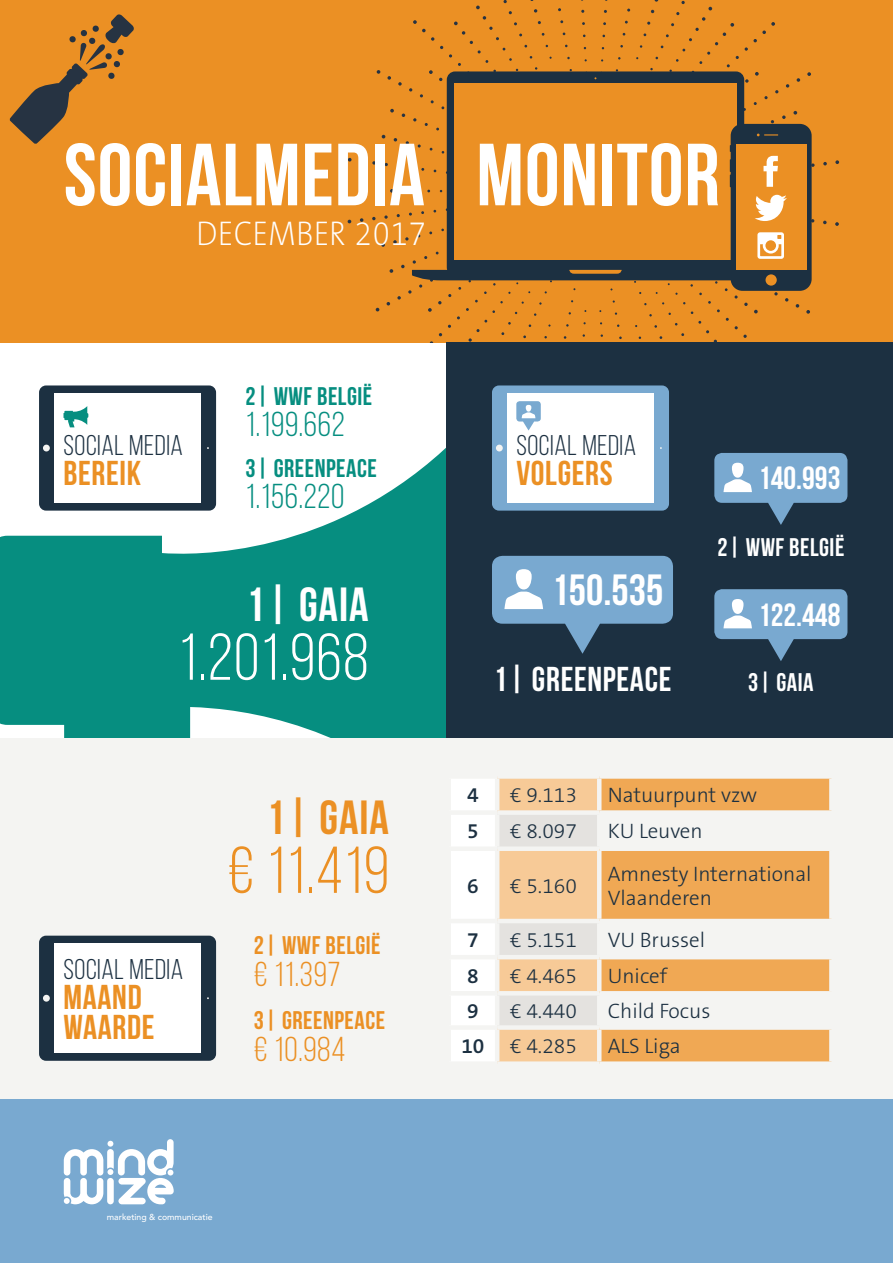
<style>
.page{position:relative;width:893px;height:1263px;background:#fff}
.page>*{position:absolute;margin:0;border:0;box-sizing:border-box;transform-origin:0 0}
.t1{font:700 87.9px "Bebas Neue";letter-spacing:.01em;color:#fff}
.t2{font:66px "Bebas Neue";letter-spacing:.02em;color:#fff}
.t3{font:66px "Bebas Neue";color:#eb9024}
.t4{font:700 47.85px "Bebas Neue";color:#eb9024}
.t5{font:700 47.85px "Bebas Neue";color:#fff}
.t6{font:700 43.65px "Bebas Neue";color:#fff}
.t7{font:700 34.5px/30px "Bebas Neue";letter-spacing:.02em;color:#eb9024}
.t8{font:34.5px "Bebas Neue";letter-spacing:.02em;color:#068e80}
.t9{font:34.5px "Bebas Neue";letter-spacing:.02em;color:#eb9024}
.t10{font:200 34.5px "The Sans B2";letter-spacing:.01em;color:#fff;scale:.9 1}
.t11{font:700 34.5px "Bebas Neue";letter-spacing:.02em;color:#fff}
.t12{font:700 32.1px "Bebas Neue";color:#fff}
.t13{font:28.5px "Bebas Neue";letter-spacing:.02em;color:#1c3041}
.t14{font:700 25.5px "Bebas Neue";letter-spacing:.02em;color:#068e80}
.t15{font:700 25.5px "Bebas Neue";letter-spacing:.02em;color:#eb9024}
.t16{font:700 25.5px "Bebas Neue";letter-spacing:.02em;color:#fff}
.t17{font:300 21px/24px "The Sans B3";color:#1c3041}
.t18{font:600 21px "The Sans B6";color:#1c3041}
.t19{font:500 8.7px "Avenir LT Std";color:#fff}
.s1{font-family:"The Sans B6";font-weight:600}
</style>
<div class="page">
<svg style="left:0;top:438px;width:446px;height:300px;fill:#068e80"></svg>
<div style="left:0;top:0;width:893px;height:342px;background:#eb9024"></div>
<svg style="left:348px;top:158px;width:4px;height:4px"></svg>
<svg style="left:360px;top:160px;width:4px;height:3px"></svg>
<svg style="left:835px;top:160px;width:4px;height:4px"></svg>
<svg style="left:823px;top:162px;width:4px;height:3px"></svg>
<svg style="left:835px;top:222px;width:4px;height:4px"></svg>
<svg style="left:823px;top:221px;width:4px;height:3px"></svg>
<svg style="left:360px;top:218px;width:3px;height:4px"></svg>
<svg style="left:372px;top:0;width:443px;height:342px"></svg>
<div style="left:0;top:1098px;width:893px;height:165px;background:#79a9d0"></div>
<div style="left:446px;top:342px;width:447px;height:406px;background:#1c3041"></div>
<div style="left:0;top:738px;width:893px;height:360px;background:#f4f4f2"></div>
<svg style="left:64px;top:1139px;width:110px;height:65px"></svg>
<svg style="left:492px;top:556px;width:181px;height:98px"></svg>
<div style="left:516px;top:569px;width:16px;height:20px;background:#fff;border-radius:8px"></div>
<svg style="left:714px;top:453px;width:133px;height:72px"></svg>
<div style="left:732px;top:463px;width:11px;height:15px;background:#fff;border-radius:6px"></div>
<svg style="left:714px;top:589px;width:133px;height:72px"></svg>
<div style="left:732px;top:599px;width:11px;height:15px;background:#fff;border-radius:6px"></div>
<div style="left:601px;top:779px;width:228px;height:282px;background:#f0a854"></div>
<svg style="left:451px;top:779px;width:146px;height:282px"></svg>
<svg style="left:601px;top:815px;width:228px;height:210px;fill:#f0a854"></svg>
<hr style="left:495px;top:779px;width:4px;height:31px;background:#f4f4f2">
<div style="left:446px;top:810px;width:51px;height:5px;background:#f4f4f2"></div>
<div style="left:497px;top:810px;width:102px;height:5px;background:#f4f4f2"></div>
<hr style="left:495px;top:815px;width:4px;height:31px;background:#f4f4f2">
<div style="left:599px;top:810px;width:235px;height:5px;background:#f4f4f2"></div>
<div style="left:446px;top:846px;width:51px;height:5px;background:#f4f4f2"></div>
<div style="left:497px;top:846px;width:102px;height:5px;background:#f4f4f2"></div>
<hr style="left:495px;top:851px;width:4px;height:68px;background:#f4f4f2">
<div style="left:599px;top:846px;width:235px;height:5px;background:#f4f4f2"></div>
<hr style="left:446px;top:919px;width:51px;height:4px;background:#f4f4f2">
<hr style="left:497px;top:919px;width:102px;height:4px;background:#f4f4f2">
<hr style="left:495px;top:923px;width:4px;height:32px;background:#f4f4f2">
<hr style="left:599px;top:919px;width:235px;height:4px;background:#f4f4f2">
<hr style="left:446px;top:955px;width:51px;height:4px;background:#f4f4f2">
<hr style="left:497px;top:955px;width:102px;height:4px;background:#f4f4f2">
<hr style="left:495px;top:959px;width:4px;height:32px;background:#f4f4f2">
<hr style="left:599px;top:955px;width:235px;height:4px;background:#f4f4f2">
<hr style="left:446px;top:991px;width:51px;height:4px;background:#f4f4f2">
<hr style="left:497px;top:991px;width:102px;height:4px;background:#f4f4f2">
<hr style="left:495px;top:995px;width:4px;height:30px;background:#f4f4f2">
<hr style="left:599px;top:991px;width:235px;height:4px;background:#f4f4f2">
<div style="left:446px;top:1025px;width:51px;height:5px;background:#f4f4f2"></div>
<div style="left:497px;top:1025px;width:102px;height:5px;background:#f4f4f2"></div>
<hr style="left:495px;top:1030px;width:4px;height:31px;background:#f4f4f2">
<div style="left:599px;top:1025px;width:235px;height:5px;background:#f4f4f2"></div>
<div style="left:39px;top:385px;width:177px;height:126px;background:#1c3041;border-radius:7px"></div>
<div style="left:55px;top:393px;width:146px;height:110px;background:#fff"></div>
<div style="left:43px;top:445px;width:7px;height:6px;background:#f4f4f2;border-radius:50%"></div>
<svg style="left:63px;top:406px;width:26px;height:21px"></svg>
<div style="left:492px;top:385px;width:177px;height:126px;background:#79a9d0;border-radius:7px"></div>
<div style="left:508px;top:393px;width:146px;height:110px;background:#fff"></div>
<div style="left:496px;top:445px;width:7px;height:6px;background:#f4f4f2;border-radius:50%"></div>
<svg style="left:516px;top:401px;width:25px;height:29px"></svg>
<div style="left:39px;top:936px;width:177px;height:125px;background:#1c3041;border-radius:7px"></div>
<div style="left:55px;top:943px;width:146px;height:110px;background:#fff"></div>
<div style="left:43px;top:995px;width:7px;height:7px;background:#f4f4f2;border-radius:50%"></div>
<svg style="left:10px;top:14px;width:124px;height:130px"></svg>
<h1 class="t1" style="left:64px;top:127px;width:657px">SOCIALMEDIA MONITOR</h1>
<h3 class="t10" style="left:196px;top:215px;width:257px">DECEMBER 2017</h3>
<h3 class="t13" style="left:63px;top:430px;width:121px">SOCIAL MEDIA</h3>
<h3 class="t7" style="left:63px;top:458px;width:79px">BEREIK</h3>
<p class="t14" style="left:245px;top:382px;width:128px">2| WWF BELGIË</p>
<h3 class="t8" style="left:245px;top:406px;width:101px">1.199.662</h3>
<p class="t14" style="left:245px;top:454px;width:133px">3| GREENPEACE</p>
<h3 class="t8" style="left:245px;top:478px;width:100px">1.156.220</h3>
<h3 class="t13" style="left:516px;top:430px;width:121px">SOCIAL MEDIA</h3>
<h3 class="t7" style="left:516px;top:458px;width:98px">VOLGERS</h3>
<h3 class="t12" style="left:758px;top:461px;width:84px">140.993</h3>
<h3 class="t5" style="left:246px;top:578px;width:124px">1| GAIA</h3>
<h2 class="t2" style="left:178px;top:622px;width:192px">1.201.968</h2>
<h3 class="t13" style="left:63px;top:954px;width:121px">SOCIAL MEDIA</h3>
<h3 class="t7" style="left:63px;top:981px;width:93px">MAAND<br>WAARDE</h3>
<h3 class="t4" style="left:266px;top:791px;width:124px">1| GAIA</h3>
<h2 class="t3" style="left:228px;top:835px;width:163px">€ 11.419</h2>
<p class="t15" style="left:254px;top:932px;width:128px">2| WWF BELGIË</p>
<h3 class="t9" style="left:254px;top:956px;width:88px">€ 11.397</h3>
<p class="t15" style="left:254px;top:1006px;width:133px">3| GREENPEACE</p>
<h3 class="t9" style="left:254px;top:1030px;width:93px">€ 10.984</h3>
<p class="t19" style="left:107px;top:1211px;width:107px">marketing &amp; communicatie</p>
<h3 class="t6" style="left:552px;top:566px;width:113px">150.535</h3>
<h3 class="t11" style="left:494px;top:660px;width:179px">1| GREENPEACE</h3>
<p class="t16" style="left:717px;top:533px;width:128px">2| WWF BELGIË</p>
<h3 class="t12" style="left:758px;top:597px;width:84px">122.448</h3>
<p class="t16" style="left:748px;top:668px;width:67px">3| GAIA</p>
<p class="t18" style="left:467px;top:784px;width:13px">4</p>
<p class="t17" style="left:510px;top:784px;width:68px">€ 9.113</p>
<p class="t17" style="left:608px;top:784px;width:151px">Natuurpunt vzw</p>
<p class="t18" style="left:467px;top:820px;width:13px">5</p>
<p class="t17" style="left:510px;top:820px;width:68px">€ 8.097</p>
<p class="t17" style="left:608px;top:820px;width:96px">KU Leuven</p>
<p class="t18" style="left:467px;top:875px;width:13px">6</p>
<p class="t17" style="left:510px;top:874px;width:68px">€ 5.160</p>
<p class="t17" style="left:608px;top:862px;width:205px">Amnesty International<br>Vlaanderen</p>
<p class="t18" style="left:467px;top:929px;width:13px">7</p>
<p class="t17" style="left:510px;top:929px;width:68px">€ 5.151</p>
<p class="t17" style="left:608px;top:929px;width:99px">VU Brussel</p>
<p class="t18" style="left:467px;top:965px;width:13px">8</p>
<p class="t17" style="left:510px;top:965px;width:68px">€ 4.465</p>
<p class="t17" style="left:608px;top:965px;width:61px">Unicef</p>
<p class="t18" style="left:467px;top:1000px;width:13px">9</p>
<p class="t17" style="left:510px;top:1000px;width:68px">€ 4.440</p>
<p class="t17" style="left:608px;top:1000px;width:104px">Child Focus</p>
<p class="t17" style="left:461px;top:1035px;width:117px"><span class="s1">10</span> € 4.285</p>
<p class="t17" style="left:608px;top:1035px;width:75px">ALS Liga</p>
</div>
